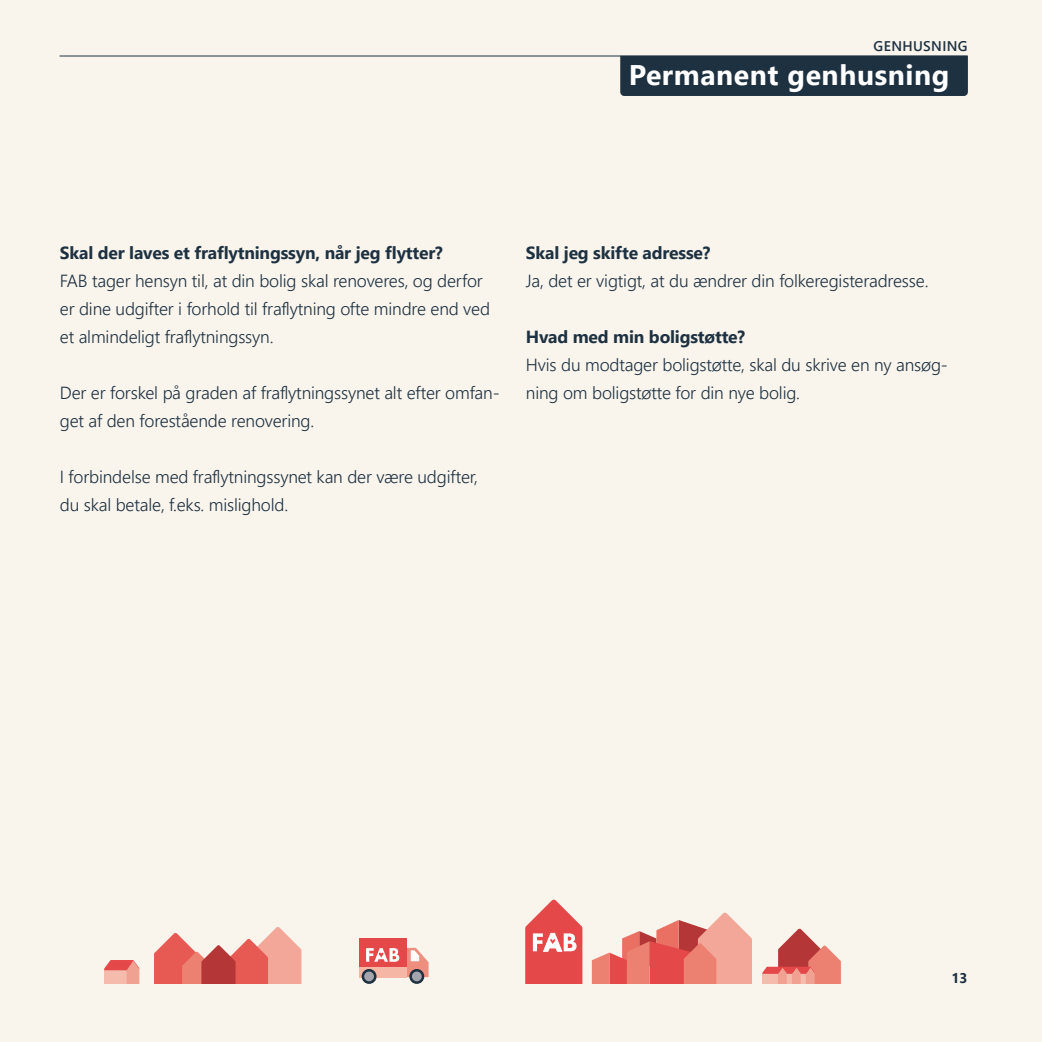
<style>
.page{position:relative;width:1042px;height:1042px;background:#f9f5ed}
.page>*{position:absolute;margin:0;border:0;box-sizing:border-box;transform-origin:0 0}
.Rubrik_L{font:700 28.35px "Segoe UI";letter-spacing:.02em;color:#fff}
.Brødtekst_L{font:300 17.5px/28px "Segoe UI";letter-spacing:-.01em;color:#1e3141}
.Brødtekst_L-2{font:700 17.5px "Segoe UI";letter-spacing:-.01em;color:#1e3141}
.t1{font:600 14px "Segoe UI";letter-spacing:.025em;color:#1e3141}
.t2{font:700 14px "Segoe UI";color:#1e3141}
</style>
<div class="page">
<svg style="left:525px;top:899px;width:57px;height:85px"></svg>
<svg style="left:762px;top:928px;width:79px;height:56px"></svg>
<svg style="left:154px;top:927px;width:147px;height:57px"></svg>
<svg style="left:592px;top:912px;width:160px;height:72px"></svg>
<svg style="left:104px;top:960px;width:35px;height:24px"></svg>
<div style="left:359px;top:938px;width:48px;height:30px;background:#e54849"></div>
<div style="left:359px;top:967px;width:48px;height:10px;background:#f5b6a6"></div>
<div style="left:363px;top:970px;width:12px;height:12px;background:#a4a5ae;border-radius:50%"></div>
<div style="left:362px;top:969px;width:14px;height:15px;border:3px solid #1e3141;border-radius:50%"></div>
<div style="left:411px;top:970px;width:12px;height:12px;background:#a4a5ae;border-radius:50%"></div>
<div style="left:409px;top:969px;width:15px;height:15px;border:3px solid #1e3141;border-radius:50%"></div>
<svg style="left:407px;top:948px;width:21px;height:29px"></svg>
<svg style="left:366px;top:948px;width:33px;height:14px"></svg>
<hr style="left:60px;top:56px;width:907px;height:1px;background:#1e3141">
<div style="left:620px;top:56px;width:348px;height:40px;background:#1e3141"></div>
<p class="t1" style="left:873px;top:33px;width:95px">GENHUSNING</p>
<p class="Rubrik_L" style="left:629px;top:48px;width:322px">Permanent genhusning</p>
<p class="Brødtekst_L-2" style="left:60px;top:236px;width:384px">Skal der laves et fraflytningssyn, når jeg flytter?</p>
<p class="Brødtekst_L" style="left:60px;top:265px;width:432px">FAB tager hensyn til, at din bolig skal renoveres, og derfor er dine udgifter i forhold til fraflytning ofte mindre end ved et almindeligt fraflytningssyn.</p>
<p class="Brødtekst_L" style="left:60px;top:377px;width:441px">Der er forskel på graden af fraflytningssynet alt efter omfan&shy;get af den forestående renovering.</p>
<p class="Brødtekst_L" style="left:60px;top:461px;width:420px">I forbindelse med fraflytningssynet kan der være udgifter, du skal betale, f.eks. mislighold.</p>
<p class="Brødtekst_L-2" style="left:526px;top:236px;width:186px">Skal jeg skifte adresse?</p>
<p class="Brødtekst_L" style="left:526px;top:265px;width:402px">Ja, det er vigtigt, at du ændrer din folkeregisteradresse.</p>
<p class="Brødtekst_L-2" style="left:526px;top:320px;width:221px">Hvad med min boligstøtte?</p>
<p class="Brødtekst_L" style="left:526px;top:349px;width:423px">Hvis du modtager boligstøtte, skal du skrive en ny ansøg&shy;ning om boligstøtte for din nye bolig.</p>
<p class="t2" style="left:951px;top:965px;width:17px">13</p>
</div>
